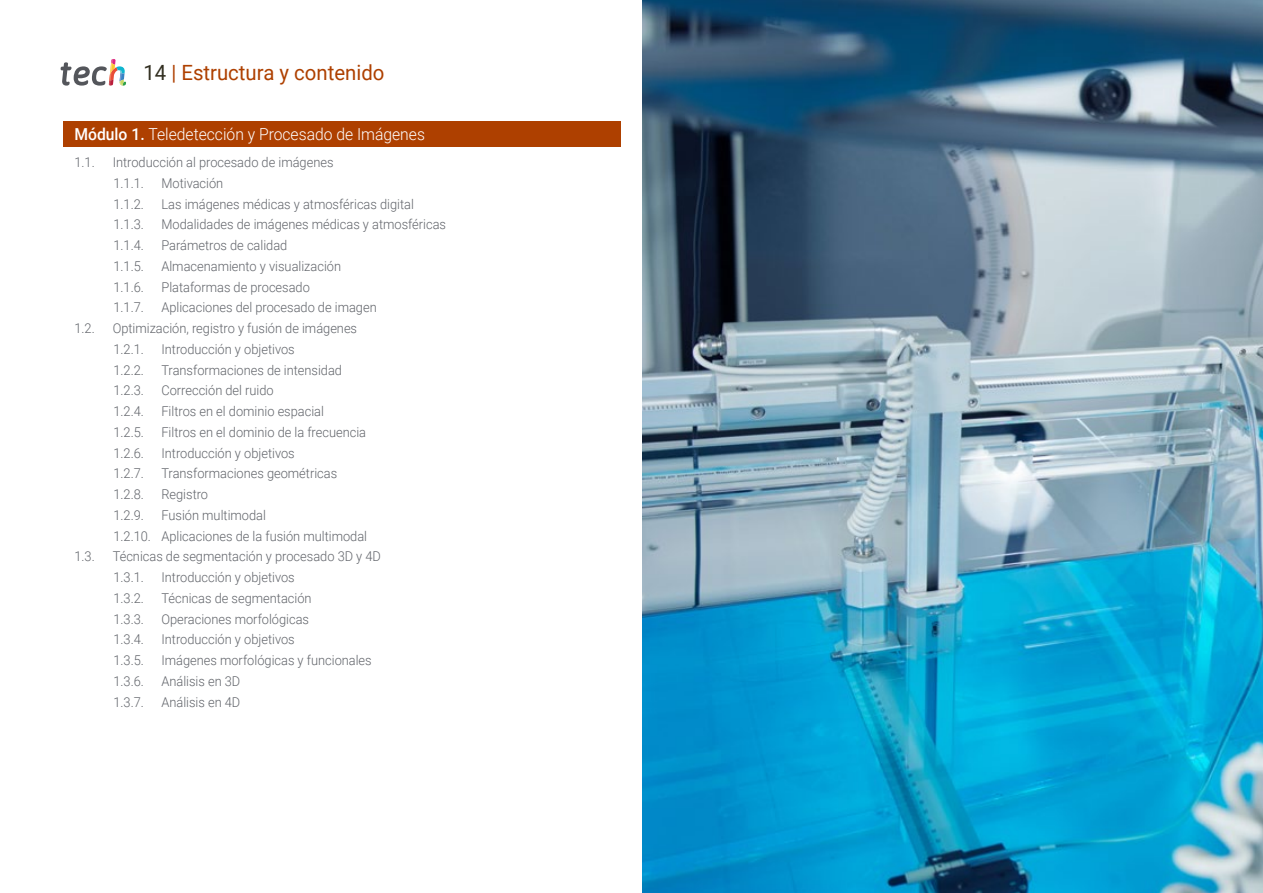
<style>
.page{position:relative;width:1263px;height:893px;background:#fff}
.page>*{position:absolute;margin:0;border:0;box-sizing:border-box;transform-origin:0 0}
.t1{font:21px "Roboto";color:#ae4000}
.t2{font:300 16.5px "Roboto";color:#fff;scale:.95 1}
.t3{font:300 13.5px/20.7px "Roboto";color:#61646a;scale:.95 1}
.s1{color:#312e20}
.s2{font-weight:500}
</style>
<div class="page">
<div style="left:63px;top:121px;width:558px;height:25px;background:#ae4000"></div>
<svg style="left:61px;top:59px;width:65px;height:27px"></svg>
<img style="left:642px;top:0;width:621px;height:893px">
<h1 class="t1" style="left:144px;top:57px;width:242px"><span class="s1">14</span> | Estructura y contenido</h1>
<p class="t2" style="left:74px;top:123px;width:370px"><span class="s2">Módulo 1.</span> Teledetección y Procesado de Imágenes</p>
<p class="t3" style="left:74px;top:151px;width:23px">1.1.</p>
<p class="t3" style="left:113px;top:151px;width:234px">Introducción al procesado de imágenes<br>1.1.1.</p>
<p class="t3" style="left:161px;top:172px;width:67px">Motivación</p>
<p class="t3" style="left:113px;top:193px;width:34px">1.1.2.</p>
<p class="t3" style="left:161px;top:193px;width:267px">Las imágenes médicas y atmosféricas digital</p>
<p class="t3" style="left:113px;top:214px;width:34px">1.1.3.</p>
<p class="t3" style="left:161px;top:214px;width:301px">Modalidades de imágenes médicas y atmosféricas</p>
<p class="t3" style="left:113px;top:234px;width:34px">1.1.4.</p>
<p class="t3" style="left:161px;top:234px;width:134px">Parámetros de calidad</p>
<p class="t3" style="left:113px;top:255px;width:34px">1.1.5.</p>
<p class="t3" style="left:161px;top:255px;width:191px">Almacenamiento y visualización</p>
<p class="t3" style="left:113px;top:276px;width:34px">1.1.6.</p>
<p class="t3" style="left:161px;top:276px;width:158px">Plataformas de procesado</p>
<p class="t3" style="left:113px;top:297px;width:34px">1.1.7.</p>
<p class="t3" style="left:161px;top:297px;width:228px">Aplicaciones del procesado de imagen</p>
<p class="t3" style="left:74px;top:317px;width:23px">1.2.</p>
<p class="t3" style="left:113px;top:317px;width:259px">Optimización, registro y fusión de imágenes<br>1.2.1.</p>
<p class="t3" style="left:161px;top:338px;width:142px">Introducción y objetivos</p>
<p class="t3" style="left:113px;top:359px;width:34px">1.2.2.</p>
<p class="t3" style="left:161px;top:359px;width:192px">Transformaciones de intensidad</p>
<p class="t3" style="left:113px;top:380px;width:34px">1.2.3.</p>
<p class="t3" style="left:161px;top:380px;width:120px">Corrección del ruido</p>
<p class="t3" style="left:113px;top:400px;width:34px">1.2.4.</p>
<p class="t3" style="left:161px;top:400px;width:173px">Filtros en el dominio espacial</p>
<p class="t3" style="left:113px;top:421px;width:34px">1.2.5.</p>
<p class="t3" style="left:161px;top:421px;width:217px">Filtros en el dominio de la frecuencia</p>
<p class="t3" style="left:113px;top:442px;width:34px">1.2.6.</p>
<p class="t3" style="left:161px;top:442px;width:142px">Introducción y objetivos</p>
<p class="t3" style="left:113px;top:463px;width:34px">1.2.7.</p>
<p class="t3" style="left:161px;top:463px;width:187px">Transformaciones geométricas</p>
<p class="t3" style="left:113px;top:483px;width:34px">1.2.8.</p>
<p class="t3" style="left:161px;top:483px;width:51px">Registro</p>
<p class="t3" style="left:113px;top:504px;width:34px">1.2.9.</p>
<p class="t3" style="left:113px;top:504px;width:269px;text-indent:48px">Fusión multimodal<br>1.2.10. Aplicaciones de la fusión multimodal</p>
<p class="t3" style="left:74px;top:546px;width:23px">1.3.</p>
<p class="t3" style="left:113px;top:546px;width:284px">Técnicas de segmentación y procesado 3D y 4D<br>1.3.1.</p>
<p class="t3" style="left:161px;top:566px;width:142px">Introducción y objetivos</p>
<p class="t3" style="left:113px;top:587px;width:34px">1.3.2.</p>
<p class="t3" style="left:161px;top:587px;width:160px">Técnicas de segmentación</p>
<p class="t3" style="left:113px;top:608px;width:34px">1.3.3.</p>
<p class="t3" style="left:161px;top:608px;width:157px">Operaciones morfológicas</p>
<p class="t3" style="left:113px;top:629px;width:34px">1.3.4.</p>
<p class="t3" style="left:161px;top:629px;width:142px">Introducción y objetivos</p>
<p class="t3" style="left:113px;top:649px;width:34px">1.3.5.</p>
<p class="t3" style="left:161px;top:649px;width:223px">Imágenes morfológicas y funcionales</p>
<p class="t3" style="left:113px;top:670px;width:34px">1.3.6.</p>
<p class="t3" style="left:161px;top:670px;width:85px">Análisis en 3D</p>
<p class="t3" style="left:113px;top:691px;width:34px">1.3.7.</p>
<p class="t3" style="left:161px;top:691px;width:85px">Análisis en 4D</p>
</div>
